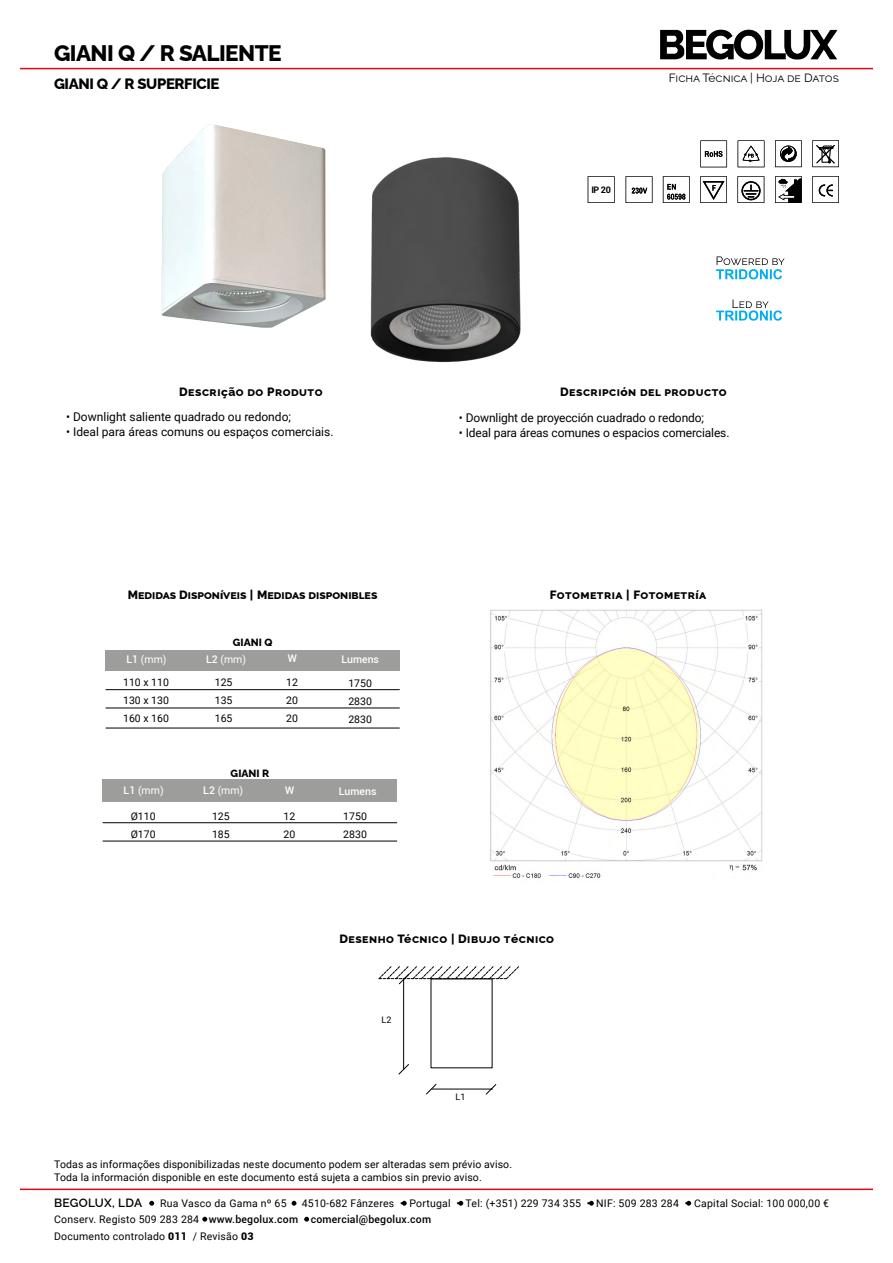
<style>
.page{position:relative;width:893px;height:1263px;background:#fff}
.page>*{position:absolute;margin:0;border:0;box-sizing:border-box;transform-origin:0 0}
.t1{font:800 22.5px "Raleway";letter-spacing:-.025em;color:#000}
.t2{font:800 15px "Raleway";letter-spacing:-.025em;color:#000}
.t3{font:12px "Roboto";letter-spacing:-.01em;color:#000}
.t4{font:800 12px "Raleway";letter-spacing:.04em;color:#000}
.t5{font:800 12px "Raleway";color:#000}
.t6{font:12px "Raleway";color:#000}
.t7{font:10.5px/18px "Roboto";letter-spacing:.01em;color:#000}
.t8{font:10.5px "Roboto";color:#fff}
.t9{font:500 10.5px "Roboto";color:#fff}
.t10{font:800 10.5px "Raleway";color:#000}
.t11{font:700 9px "Roboto";color:#000}
.t12{font:9px "Roboto";color:#000}
.s1{font-weight:500}
.s2{font-family:"Raleway";font-weight:600;font-size:12px}
.s3{font-weight:900}
</style>
<div class="page">
<hr style="left:20px;top:1188px;width:853px;height:2px;background:#e30613">
<svg style="left:292px;top:1201px;width:4px;height:5px"></svg>
<svg style="left:304px;top:1217px;width:5px;height:4px"></svg>
<svg style="left:149px;top:1201px;width:5px;height:5px"></svg>
<svg style="left:202px;top:1217px;width:5px;height:4px"></svg>
<svg style="left:402px;top:1201px;width:5px;height:5px"></svg>
<svg style="left:458px;top:1201px;width:5px;height:5px"></svg>
<svg style="left:589px;top:1201px;width:5px;height:5px"></svg>
<svg style="left:686px;top:1201px;width:5px;height:5px"></svg>
<img style="left:660px;top:29px;width:178px;height:31px">
<hr style="left:20px;top:68px;width:853px;height:1px;background:#e30613">
<svg style="left:626px;top:176px;width:26px;height:27px"></svg>
<svg style="left:663px;top:176px;width:27px;height:27px"></svg>
<svg style="left:700px;top:176px;width:27px;height:27px"></svg>
<svg style="left:738px;top:176px;width:26px;height:27px"></svg>
<svg style="left:812px;top:176px;width:27px;height:27px"></svg>
<svg style="left:700px;top:141px;width:27px;height:26px"></svg>
<svg style="left:775px;top:140px;width:27px;height:27px"></svg>
<svg style="left:738px;top:141px;width:26px;height:26px"></svg>
<svg style="left:812px;top:140px;width:27px;height:27px"></svg>
<svg style="left:775px;top:176px;width:27px;height:27px"></svg>
<svg style="left:588px;top:176px;width:26px;height:27px"></svg>
<img style="left:490px;top:609px;width:273px;height:269px">
<hr style="left:403px;top:979px;width:1px;height:90px;background:#020203">
<hr style="left:432px;top:1089px;width:59px;height:1px;background:#020203">
<svg style="left:398px;top:1064px;width:11px;height:11px"></svg>
<svg style="left:378px;top:966px;width:141px;height:18px"></svg>
<svg style="left:426px;top:1084px;width:11px;height:10px"></svg>
<svg style="left:486px;top:1084px;width:10px;height:11px"></svg>
<svg style="left:716px;top:256px;width:69px;height:23px"></svg>
<svg style="left:716px;top:299px;width:66px;height:22px"></svg>
<img style="left:370px;top:157px;width:151px;height:206px">
<img style="left:161px;top:124px;width:165px;height:204px">
<div style="left:103px;top:779px;width:294px;height:22px;background:#9d9d9c"></div>
<hr style="left:103px;top:822px;width:294px;height:1px;background:#000">
<hr style="left:103px;top:841px;width:294px;height:1px;background:#000">
<div style="left:106px;top:650px;width:294px;height:20px;background:#9d9d9c"></div>
<hr style="left:106px;top:689px;width:294px;height:1px;background:#000">
<hr style="left:106px;top:708px;width:294px;height:1px;background:#000">
<hr style="left:106px;top:728px;width:294px;height:1px;background:#000">
<h1 class="t1" style="left:54px;top:35px;width:229px">GIANI Q / R SALIENTE</h1>
<h2 class="t2" style="left:54px;top:71px;width:167px">GIANI Q / R SUPERFICIE</h2>
<p class="t11" style="left:591px;top:183px;width:21px">IP 20</p>
<p class="t6" style="left:669px;top:68px;width:172px">Ficha Técnica | Hoja de Datos</p>
<p class="t4" style="left:179px;top:382px;width:145px">Descrição do Produto</p>
<p class="t4" style="left:560px;top:382px;width:168px">Descripción del producto</p>
<p class="t3" style="left:66px;top:409px;width:226px">• Downlight saliente quadrado ou redondo;</p>
<p class="t3" style="left:66px;top:424px;width:269px">• Ideal para áreas comuns ou espaços comerciais.</p>
<p class="t5" style="left:128px;top:585px;width:251px">Medidas Disponíveis | Medidas disponibles</p>
<p class="t10" style="left:233px;top:633px;width:41px">GIANI Q</p>
<p class="t8" style="left:127px;top:652px;width:42px"><span class="s1">L1</span> (mm)</p>
<p class="t8" style="left:206px;top:652px;width:42px"><span class="s1">L2</span> (mm)</p>
<p class="t9" style="left:288px;top:650px;width:11px">W</p>
<p class="t9" style="left:341px;top:652px;width:39px">Lumens</p>
<p class="t7" style="left:123px;top:673px;width:47px;text-align:justify">110 x 110<br>130 x 130<br>160 x 160</p>
<p class="t7" style="left:215px;top:673px;width:19px;text-align:justify">125<br>135<br>165</p>
<p class="t7" style="left:286px;top:673px;width:13px;text-align:justify">12<br>20<br>20</p>
<p class="t7" style="left:348px;top:674px;width:25px;text-align:justify">1750<br>2830<br>2830</p>
<p class="t10" style="left:231px;top:765px;width:40px">GIANI R</p>
<p class="t8" style="left:124px;top:782px;width:42px"><span class="s1">L1</span> (mm)</p>
<p class="t8" style="left:203px;top:782px;width:42px"><span class="s1">L2</span> (mm)</p>
<p class="t9" style="left:285px;top:782px;width:11px">W</p>
<p class="t9" style="left:339px;top:783px;width:39px">Lumens</p>
<p class="t7" style="left:131px;top:807px;width:26px">Ø110<br>Ø170</p>
<p class="t7" style="left:212px;top:807px;width:19px">125<br>185</p>
<p class="t7" style="left:283px;top:807px;width:13px">12<br>20</p>
<p class="t7" style="left:343px;top:807px;width:25px">1750<br>2830</p>
<p class="t3" style="left:459px;top:409px;width:247px">• Downlight de proyección cuadrado o redondo;</p>
<p class="t3" style="left:459px;top:424px;width:272px">• Ideal para áreas comunes o espacios comerciales.</p>
<p class="t4" style="left:550px;top:585px;width:158px">Fotometria | Fotometría</p>
<p class="t4" style="left:339px;top:929px;width:216px">Desenho Técnico | Dibujo técnico</p>
<p class="t12" style="left:381px;top:1013px;width:11px">L2</p>
<p class="t12" style="left:456px;top:1090px;width:11px">L1</p>
<p class="t7" style="left:54px;top:1157px;width:459px;line-height:13.5px">Todas as informações disponibilizadas neste documento podem ser alteradas sem prévio aviso.<br>Toda la información disponible en este documento está sujeta a cambios sin previo aviso.</p>
<p class="t7" style="left:54px;top:1194px;width:776px;line-height:16.5px"><span class="s2">BEGOLUX, LDA</span> • Rua Vasco da Gama nº 65 • 4510-682 Fânzeres • Portugal • Tel: (+351) 229 734 355 • NIF: 509 283 284 • Capital Social: 100 000,00 €<br>Conserv. Registo 509 283 284 • <span class="s1">www.begolux.com</span> • <span class="s1">comercial@begolux.com<br></span>Documento controlado <span class="s3">011</span> / Revisão <span class="s3">03</span></p>
</div>
